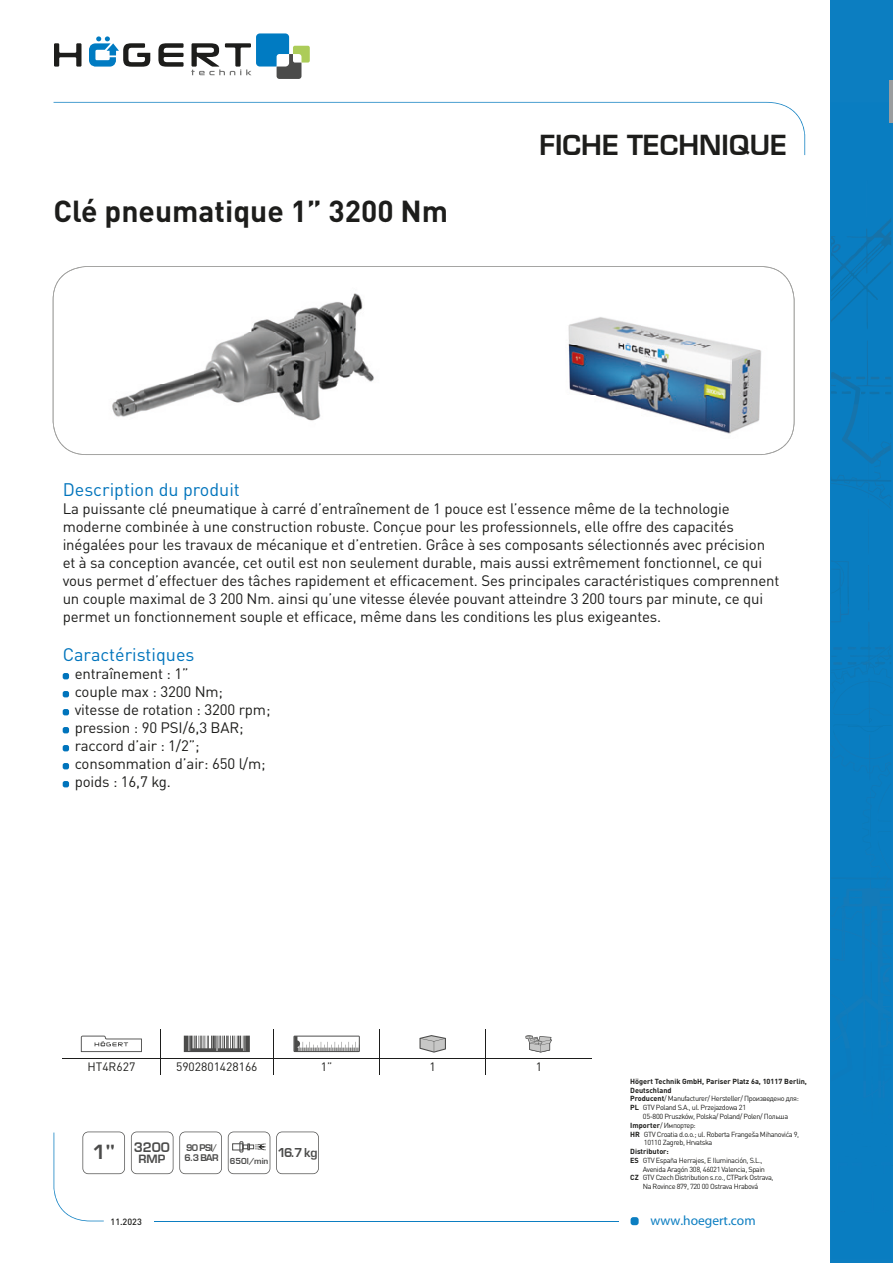
<style>
.page{position:relative;width:893px;height:1263px;background:#fff}
.page>*{position:absolute;margin:0;border:0;box-sizing:border-box;transform-origin:0 0}
.t1{font:700 30px "DIN Pro";color:#1d1d1b}
.t2{font:700 27px "Euromode";color:#1d1d1b}
.t3{font:18px "DIN Pro";color:#0074bc}
.t4{font:15px/18px "DIN Pro";letter-spacing:-.01em;color:#1d1d1b}
.t5{font:13.5px "Myriad Pro";color:#0c7ec1}
.t6{font:700 12.9px "Euromode";color:#4b4b4a}
.t7{font:12px "DIN Pro";color:#1d1d1b}
.t8{font:700 12px "Euromode";color:#4b4b4a}
.t9{font:700 11.1px "Euromode";color:#4b4b4a}
.t10{font:500 9px "DIN Pro";color:#1d1d1b}
.t11{font:700 9px "Euromode";color:#4b4b4a}
.t12{font:700 8.1px "Euromode";color:#4b4b4a}
.t13{font:7.35px "DIN Pro";letter-spacing:-.05em;color:#1d1d1b}
.t14{font:700 7.35px "DIN Pro";color:#1d1d1b}
.s1{font-size:19.05px}
.s2{font-weight:700}
</style>
<div class="page">
<div style="left:631px;top:1217px;width:8px;height:8px;background:#0c7ec1;border-radius:3px"></div>
<svg style="left:54px;top:102px;width:751px;height:53px"></svg>
<hr style="left:154px;top:1220px;width:465px;height:1px;background:#0c7ec1">
<div style="left:830px;top:0;width:63px;height:1263px;background:#0c7ec1"></div>
<img style="left:831px;top:301px;width:37px;height:28px">
<img style="left:887px;top:222px;width:4px;height:45px">
<img style="left:831px;top:222px;width:56px;height:79px">
<svg style="left:831px;top:341px;width:60px;height:422px"></svg>
<img style="left:848px;top:647px;width:43px;height:18px">
<hr style="left:890px;top:80px;width:3px;height:43px;background:#9a9d9f">
<svg style="left:53px;top:266px;width:741px;height:189px"></svg>
<svg style="left:54px;top:43px;width:27px;height:24px"></svg>
<svg style="left:158px;top:43px;width:26px;height:24px"></svg>
<svg style="left:89px;top:36px;width:61px;height:31px"></svg>
<svg style="left:191px;top:33px;width:119px;height:46px"></svg>
<img style="left:95px;top:281px;width:299px;height:155px">
<img style="left:551px;top:295px;width:225px;height:150px">
<svg style="left:160px;top:1029px;width:1px;height:46px"></svg>
<svg style="left:273px;top:1029px;width:1px;height:46px"></svg>
<svg style="left:379px;top:1029px;width:1px;height:46px"></svg>
<hr style="left:63px;top:1058px;width:97px;height:1px;background:#1d1d1b">
<hr style="left:160px;top:1058px;width:114px;height:1px;background:#1d1d1b">
<hr style="left:274px;top:1058px;width:106px;height:1px;background:#1d1d1b">
<hr style="left:380px;top:1058px;width:106px;height:1px;background:#1d1d1b">
<hr style="left:486px;top:1058px;width:106px;height:1px;background:#1d1d1b">
<svg style="left:81px;top:1036px;width:61px;height:16px"></svg>
<svg style="left:184px;top:1036px;width:66px;height:16px"></svg>
<svg style="left:293px;top:1036px;width:67px;height:16px"></svg>
<svg style="left:419px;top:1035px;width:27px;height:17px"></svg>
<svg style="left:526px;top:1035px;width:26px;height:17px"></svg>
<svg style="left:54px;top:1131px;width:71px;height:90px"></svg>
<svg style="left:131px;top:1131px;width:42px;height:43px"></svg>
<svg style="left:179px;top:1131px;width:43px;height:43px"></svg>
<svg style="left:228px;top:1131px;width:42px;height:43px"></svg>
<svg style="left:276px;top:1131px;width:43px;height:43px"></svg>
<svg style="left:63px;top:673px;width:6px;height:6px"></svg>
<svg style="left:63px;top:691px;width:6px;height:6px"></svg>
<svg style="left:63px;top:709px;width:6px;height:6px"></svg>
<svg style="left:63px;top:727px;width:6px;height:6px"></svg>
<svg style="left:63px;top:745px;width:6px;height:6px"></svg>
<svg style="left:63px;top:763px;width:6px;height:6px"></svg>
<svg style="left:63px;top:781px;width:6px;height:6px"></svg>
<h1 class="t1" style="left:54px;top:191px;width:396px">Clé pneumatique 1” 3200 Nm</h1>
<h2 class="t2" style="left:539px;top:128px;width:249px">FICHE TECHNIQUE</h2>
<p class="t3" style="left:63px;top:477px;width:179px">Description du produit</p>
<p class="t4" style="left:63px;top:499px;width:718px">La puissante clé pneumatique à carré d’entraînement de 1 pouce est l’essence même de la technologie moderne combinée à une construction robuste. Conçue pour les professionnels, elle offre des capacités inégalées pour les travaux de mécanique et d’entretien. Grâce à ses composants sélectionnés avec précision et à sa conception avancée, cet outil est non seulement durable, mais aussi extrêmement fonctionnel, ce qui vous permet d’effectuer des tâches rapidement et efficacement. Ses principales caractéristiques comprennent un couple maximal de 3 200 Nm. ainsi qu’une vitesse élevée pouvant atteindre 3 200 tours par minute, ce qui permet un fonctionnement souple et efficace, même dans les conditions les plus exigeantes.</p>
<p class="t3" style="left:63px;top:643px;width:133px">Caractéristiques</p>
<p class="t4" style="left:75px;top:664px;width:197px">entraînement : 1”<br>couple max : 3200 Nm; vitesse de rotation : 3200 rpm; pression : 90 PSI/6,3 BAR; raccord d’air : 1/2”; consommation d’air: 650 l/m; poids : 16,7 kg.</p>
<p class="t7" style="left:87px;top:1059px;width:49px">HT4R627</p>
<p class="t7" style="left:176px;top:1059px;width:83px">5902801428166</p>
<p class="t7" style="left:321px;top:1059px;width:13px">1”</p>
<p class="t7" style="left:430px;top:1059px;width:8px">1</p>
<p class="t7" style="left:536px;top:1059px;width:8px">1</p>
<p class="t6" style="left:93px;top:1139px;width:79px"><span class="s1">1"</span> 3200</p>
<p class="t9" style="left:138px;top:1152px;width:28px">RMP</p>
<p class="t11" style="left:186px;top:1142px;width:32px">90 PSI/</p>
<p class="t12" style="left:185px;top:1156px;width:85px"><sup>6.3</sup> <sup>BAR</sup> 650l/min</p>
<p class="t8" style="left:277px;top:1145px;width:42px">16.7 kg</p>
<p class="t14" style="left:630px;top:1076px;width:178px">Högert Technik GmbH, Pariser Platz 6a, 10117 Berlin,</p>
<p class="t14" style="left:630px;top:1085px;width:43px">Deutschland</p>
<p class="t13" style="left:630px;top:1094px;width:170px"><span class="s2">Producent</span>/ Manufacturer/ Hersteller/ Произведено для:</p>
<p class="t13" style="left:630px;top:1102px;width:117px"><span class="s2">PL</span> GTV Poland S.A., ul. Przejazdowa 21</p>
<p class="t13" style="left:643px;top:1111px;width:147px">05-800 Pruszków, Polska/ Poland/ Polen/ Польша</p>
<p class="t13" style="left:630px;top:1120px;width:67px"><span class="s2">Importer</span>/ Импортер:</p>
<p class="t13" style="left:630px;top:1129px;width:171px"><span class="s2">HR</span> GTV Croatia d.o.o.; ul. Roberta Frangeša Mihanovića 9,</p>
<p class="t13" style="left:644px;top:1138px;width:70px">10110 Zagreb, Hrvatska</p>
<p class="t14" style="left:630px;top:1146px;width:40px">Distributor:</p>
<p class="t13" style="left:630px;top:1155px;width:134px"><span class="s2">ES</span> GTV España Herrajes, E Iluminación, S.L.,</p>
<p class="t13" style="left:643px;top:1164px;width:124px">Avenida Aragón 308, 46021 Valencia, Spain</p>
<p class="t13" style="left:630px;top:1173px;width:145px"><span class="s2">CZ</span> GTV Czech Distribution s.r.o., CTPark Ostrava,</p>
<p class="t13" style="left:643px;top:1181px;width:117px">Na Rovince 879, 720 00 Ostrava Hrabová</p>
<p class="t10" style="left:111px;top:1216px;width:33px">11.2023</p>
<p class="t5" style="left:651px;top:1212px;width:107px">www.hoegert.com</p>
</div>
